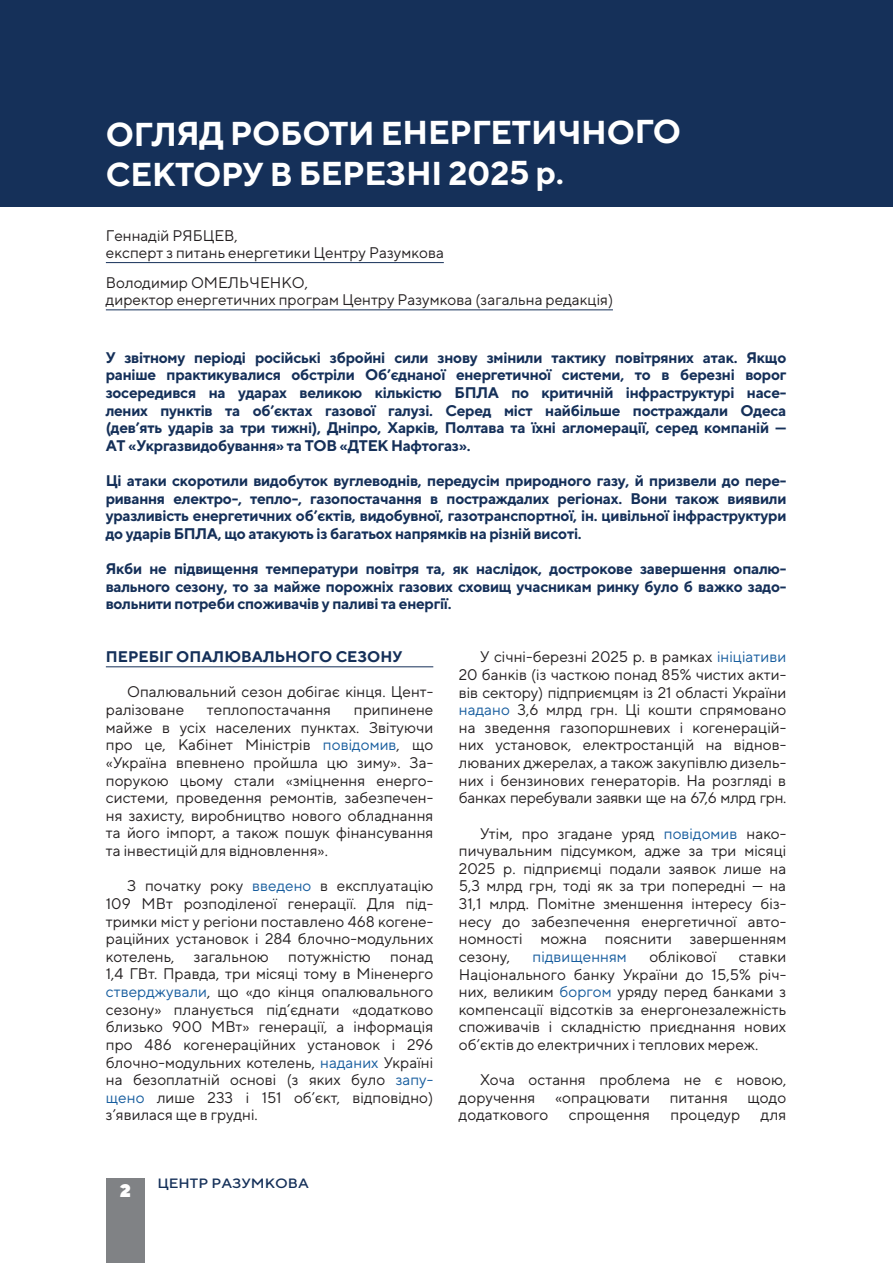
<style>
.page{position:relative;width:893px;height:1263px;background:#fff}
.page>*{position:absolute;margin:0;border:0;box-sizing:border-box;transform-origin:0 0}
.t1{font:700 33px/40.7px "TT Norms";letter-spacing:-.015em;color:#fff}
.t2{font:900 18px "TT Norms";color:#fff}
.t3{font:15.3px/17.5px "TT Norms";color:#231f20;text-align:justify}
.t4{font:700 15.3px/17.5px "TT Norms";letter-spacing:-.02em;color:#153059;text-align:justify}
.t5{font:700 15.3px "TT Norms";color:#153059}
.t6{font:15.3px "TT Norms";color:#175d9e}
.t7{font:500 13.5px "TT Norms";color:#153059;scale:1.1 1}
.s1{color:#175d9e}
</style>
<div class="page">
<div style="left:106px;top:1178px;width:39px;height:85px;background:#808285"></div>
<hr style="left:106px;top:666px;width:327px;height:1px;background:#153059">
<div style="left:0;top:0;width:893px;height:206px;background:#153059"></div>
<hr style="left:106px;top:262px;width:338px;height:1px;background:#153059">
<hr style="left:106px;top:309px;width:507px;height:1px;background:#153059">
<h1 class="t1" style="left:106px;top:112px;width:577px">ОГЛЯД РОБОТИ ЕНЕРГЕТИЧНОГО<br>СЕКТОРУ В БЕРЕЗНІ 2025 р.</h1>
<p class="t3" style="left:106px;top:226px;width:340px">Геннадій РЯБЦЕВ,<br>експерт з питань енергетики Центру Разумкова</p>
<p class="t3" style="left:106px;top:274px;width:509px">Володимир ОМЕЛЬЧЕНКО,<br>директор енергетичних програм Центру Разумкова (загальна редакція)</p>
<p class="t4" style="left:106px;top:348px;width:682px">У звітному періоді російські збройні сили знову змінили тактику повітряних атак. Якщо раніше практикувалися обстріли Об’єднаної енергетичної системи, то в березні ворог зосередився на ударах великою кількістю БПЛА по критичній інфраструктурі насе&shy;лених пунктів та об’єктах газової галузі. Серед міст найбільше постраждали Одеса (дев’ять ударів за три тижні), Дніпро, Харків, Полтава та їхні агломерації, серед компаній — АТ «Укргазвидобування» та ТОВ «ДТЕК Нафтогаз».</p>
<p class="t4" style="left:106px;top:471px;width:682px">Ці атаки скоротили видобуток вуглеводнів, передусім природного газу, й призвели до пере&shy;ривання електро-, тепло-, газопостачання в постраждалих регіонах. Вони також виявили уразливість енергетичних об’єктів, видобувної, газотранспортної, ін. цивільної інфраструктури до ударів БПЛА, що атакують із багатьох напрямків на різній висоті.</p>
<p class="t4" style="left:106px;top:560px;width:682px">Якби не підвищення температури повітря та, як наслідок, дострокове завершення опалю&shy;вального сезону, то за майже порожніх газових сховищ учасникам ринку було б важко задо&shy;вольнити потреби споживачів у паливі та енергії.</p>
<p class="t5" style="left:106px;top:647px;width:298px">ПЕРЕБІГ ОПАЛЮВАЛЬНОГО СЕЗОНУ</p>
<p class="t3" style="left:106px;top:683px;width:329px;text-indent:21px">Опалювальний сезон добігає кінця. Цент&shy;ралізоване</p>
<p class="t3" style="left:106px;top:700px;width:329px;text-indent:248px">припинене майже в усіх населених пунктах. Звітуючи про це, Кабінет Міністрів <span class="s1">повідомив</span>, що «Україна впевнено пройшла цю зиму». За&shy;порукою цьому стали «зміцнення енерго&shy;системи, проведення ремонтів, забезпечен&shy;ня захисту, виробництво нового обладнання та його імпорт, а також пошук фінансування та інвестицій для відновлення».</p>
<p class="t3" style="left:106px;top:877px;width:329px;text-indent:21px">З початку року <span class="s1">введено</span> в експлуатацію 109 МВт розподіленої генерації. Для під&shy;тримки міст у регіони поставлено 468 когене&shy;раційних установок і 284 блочно-модульних котелень,</p>
<p class="t3" style="left:207px;top:700px;width:126px">теплопостачання</p>
<p class="t3" style="left:194px;top:947px;width:77px">загальною</p>
<p class="t3" style="left:288px;top:947px;width:84px">потужністю</p>
<p class="t3" style="left:106px;top:947px;width:329px;text-indent:284px">понад 1,4 ГВт. Правда, три місяці тому в Міненерго <span class="s1">стверджували</span>, що «до кінця опалювального сезону» планується під’єднати «додатково близько 900 МВт» генерації, а інформація про 486 когенераційних установок і 296 блочно-модульних котелень, <span class="s1">наданих</span> Україні на безоплатній основі (з яких було <span class="s1">запу&shy;щено</span> лише 233 і 151 об’єкт, відповідно) з’явилася ще в грудні.</p>
<p class="t2" style="left:120px;top:1179px;width:13px">2</p>
<p class="t7" style="left:157px;top:1174px;width:139px">ЦЕНТР РАЗУМКОВА</p>
<p class="t3" style="left:459px;top:648px;width:329px;text-indent:21px">У січні-березні 2025 р. в рамках <span class="s1">ініціативи </span>20 банків (із часткою понад 85% чистих акти&shy;вів сектору) підприємцям із 21 області України <span class="s1">надано</span> 3,6 млрд грн. Ці кошти спрямовано на зведення газопоршневих і когенерацій&shy;них установок, електростанцій на віднов&shy;люваних джерелах, а також закупівлю дизель&shy;них і бензинових генераторів. На розгляді в банках перебували заявки ще на 67,6 млрд грн.</p>
<p class="t3" style="left:459px;top:824px;width:329px;text-indent:21px">Утім, про згадане уряд <span class="s1">повідомив</span> нако&shy;пичувальним підсумком, адже за три місяці 2025 р. підприємці подали заявок лише на 5,3 млрд грн, тоді як за три попередні — на 31,1 млрд. Помітне зменшення інтересу біз&shy;несу до забезпечення енергетичної авто&shy;номності можна пояснити завершенням сезону,</p>
<p class="t6" style="left:533px;top:947px;width:96px">підвищенням</p>
<p class="t3" style="left:649px;top:947px;width:68px">облікової</p>
<p class="t3" style="left:459px;top:947px;width:329px;text-indent:280px">ставки Національного банку України до 15,5% річ&shy;них, великим <span class="s1">боргом</span> уряду перед банками з компенсації відсотків за енергонезалежність споживачів і складністю приєднання нових об’єктів до електричних і теплових мереж.</p>
<p class="t3" style="left:459px;top:1071px;width:329px;text-indent:21px">Хоча остання проблема не є новою, доручення</p>
<p class="t3" style="left:555px;top:1088px;width:96px">«опрацювати</p>
<p class="t3" style="left:670px;top:1088px;width:60px">питання</p>
<p class="t3" style="left:748px;top:1088px;width:40px">щодо</p>
<p class="t3" style="left:459px;top:1106px;width:91px">додаткового</p>
<p class="t3" style="left:569px;top:1106px;width:83px">спрощення</p>
<p class="t3" style="left:671px;top:1106px;width:71px">процедур</p>
<p class="t3" style="left:761px;top:1106px;width:27px">для</p>
</div>
